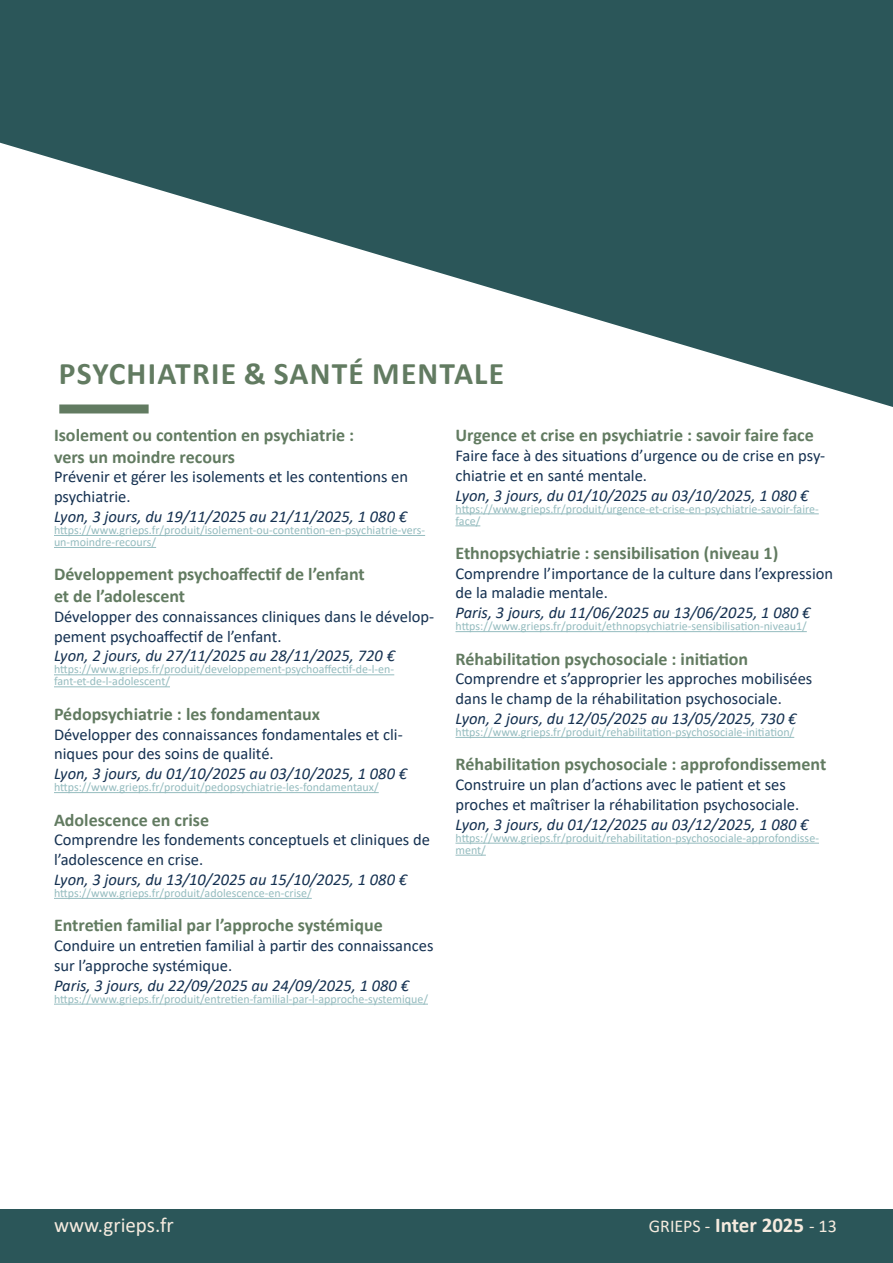
<style>
.page{position:relative;width:893px;height:1263px;background:#fff}
.page>*{position:absolute;margin:0;border:0;box-sizing:border-box;transform-origin:0 0}
.t1{font:700 31.5px "Calibri";letter-spacing:.04em;color:#627b61}
.t2{font:21px "Calibri";color:#f5ebdf}
.t3{font:700 18px/21.6px "Calibri";color:#627b61}
.t4{font:18px "Calibri";color:#f5ebdf}
.t5{font:16.5px/19.8px "Calibri";color:#153151}
.t6{font:italic 16.5px "Calibri";color:#153151}
.t7{font:12px/12px "Calibri";color:#95bcbf}
.s1{font-weight:700;font-size:21px}
</style>
<div class="page">
<svg style="left:0;top:0;width:893px;height:414px;fill:#2b5659"></svg>
<div style="left:0;top:1209px;width:893px;height:54px;background:#2b5659"></div>
<div style="left:59px;top:404px;width:90px;height:9px;background:#627b61"></div>
<hr style="left:54px;top:535px;width:371px;height:1px;background:#95bcbf">
<hr style="left:54px;top:547px;width:102px;height:1px;background:#95bcbf">
<hr style="left:54px;top:674px;width:340px;height:1px;background:#95bcbf">
<hr style="left:54px;top:686px;width:116px;height:1px;background:#95bcbf">
<hr style="left:54px;top:792px;width:325px;height:1px;background:#95bcbf">
<hr style="left:54px;top:898px;width:258px;height:1px;background:#95bcbf">
<hr style="left:54px;top:1004px;width:374px;height:1px;background:#95bcbf">
<hr style="left:455px;top:513px;width:364px;height:1px;background:#95bcbf">
<svg style="left:455px;top:525px;width:25px;height:1px"></svg>
<hr style="left:455px;top:631px;width:352px;height:1px;background:#95bcbf">
<hr style="left:455px;top:737px;width:339px;height:1px;background:#95bcbf">
<hr style="left:455px;top:843px;width:364px;height:1px;background:#95bcbf">
<hr style="left:455px;top:855px;width:31px;height:1px;background:#95bcbf">
<h1 class="t1" style="left:59px;top:352px;width:447px">PSYCHIATRIE &amp; SANTÉ MENTALE</h1>
<p class="t3" style="left:54px;top:424px;width:302px">Isolement ou contention en psychiatrie : vers un moindre recours</p>
<p class="t5" style="left:54px;top:467px;width:356px">Prévenir et gérer les isolements et les contentions en psychiatrie.</p>
<p class="t6" style="left:54px;top:508px;width:355px">Lyon, 3 jours, du 19/11/2025 au 21/11/2025, 1 080 €</p>
<p class="t7" style="left:54px;top:524px;width:373px">https://www.grieps.fr/produit/isolement-ou-contention-en-psychiatrie-vers&shy;un-moindre-recours/</p>
<p class="t3" style="left:54px;top:563px;width:312px">Développement psychoaffectif de l’enfant et de l’adolescent</p>
<p class="t5" style="left:54px;top:606px;width:382px">Développer des connaissances cliniques dans le dévelop&shy;pement psychoaffectif de l’enfant.</p>
<p class="t6" style="left:54px;top:648px;width:342px">Lyon, 2 jours, du 27/11/2025 au 28/11/2025, 720 €</p>
<p class="t7" style="left:54px;top:663px;width:342px">https://www.grieps.fr/produit/developpement-psychoaffectif-de-l-en&shy;fant-et-de-l-adolescent/</p>
<p class="t3" style="left:54px;top:703px;width:268px">Pédopsychiatrie : les fondamentaux</p>
<p class="t5" style="left:54px;top:724px;width:350px">Développer des connaissances fondamentales et cli&shy;niques pour des soins de qualité.</p>
<p class="t6" style="left:54px;top:766px;width:355px">Lyon, 3 jours, du 01/10/2025 au 03/10/2025, 1 080 €</p>
<p class="t7" style="left:54px;top:781px;width:326px">https://www.grieps.fr/produit/pedopsychiatrie-les-fondamentaux/</p>
<p class="t3" style="left:54px;top:808px;width:157px">Adolescence en crise</p>
<p class="t5" style="left:54px;top:830px;width:377px">Comprendre les fondements conceptuels et cliniques de l’adolescence en crise.</p>
<p class="t6" style="left:54px;top:871px;width:355px">Lyon, 3 jours, du 13/10/2025 au 15/10/2025, 1 080 €</p>
<p class="t7" style="left:54px;top:887px;width:259px">https://www.grieps.fr/produit/adolescence-en-crise/</p>
<p class="t3" style="left:54px;top:914px;width:330px">Entretien familial par l’approche systémique</p>
<p class="t5" style="left:54px;top:935px;width:381px">Conduire un entretien familial à partir des connaissances sur l’approche systémique.</p>
<p class="t6" style="left:54px;top:977px;width:357px">Paris, 3 jours, du 22/09/2025 au 24/09/2025, 1 080 €</p>
<p class="t7" style="left:54px;top:992px;width:375px">https://www.grieps.fr/produit/entretien-familial-par-l-approche-systemique/</p>
<p class="t3" style="left:455px;top:424px;width:360px">Urgence et crise en psychiatrie : savoir faire face</p>
<p class="t5" style="left:455px;top:445px;width:371px">Faire face à des situations d’urgence ou de crise en psy&shy;chiatrie et en santé mentale.</p>
<p class="t6" style="left:455px;top:487px;width:355px">Lyon, 3 jours, du 01/10/2025 au 03/10/2025, 1 080 €</p>
<p class="t7" style="left:455px;top:502px;width:365px">https://www.grieps.fr/produit/urgence-et-crise-en-psychiatrie-savoir-faire&shy;face/</p>
<p class="t3" style="left:455px;top:542px;width:324px">Ethnopsychiatrie : sensibilisation (niveau 1)</p>
<p class="t5" style="left:455px;top:563px;width:379px">Comprendre l’importance de la culture dans l’expression de la maladie mentale.</p>
<p class="t6" style="left:455px;top:605px;width:357px">Paris, 3 jours, du 11/06/2025 au 13/06/2025, 1 080 €</p>
<p class="t7" style="left:455px;top:620px;width:353px">https://www.grieps.fr/produit/ethnopsychiatrie-sensibilisation-niveau1/</p>
<p class="t3" style="left:455px;top:648px;width:294px">Réhabilitation psychosociale : initiation</p>
<p class="t5" style="left:455px;top:669px;width:358px">Comprendre et s’approprier les approches mobilisées dans le champ de la réhabilitation psychosociale.</p>
<p class="t6" style="left:455px;top:710px;width:342px">Lyon, 2 jours, du 12/05/2025 au 13/05/2025, 730 €</p>
<p class="t7" style="left:455px;top:726px;width:340px">https://www.grieps.fr/produit/rehabilitation-psychosociale-initiation/</p>
<p class="t3" style="left:455px;top:753px;width:372px">Réhabilitation psychosociale : approfondissement</p>
<p class="t5" style="left:455px;top:774px;width:345px">Construire un plan d’actions avec le patient et ses proches et maîtriser la réhabilitation psychosociale.</p>
<p class="t6" style="left:455px;top:816px;width:355px">Lyon, 3 jours, du 01/12/2025 au 03/12/2025, 1 080 €</p>
<p class="t7" style="left:455px;top:831px;width:365px">https://www.grieps.fr/produit/rehabilitation-psychosociale-approfondisse&shy;ment/</p>
<p class="t2" style="left:54px;top:1217px;width:121px">www.grieps.fr</p>
<p class="t4" style="left:649px;top:1217px;width:189px">GRIEPS - <span class="s1">Inter 2025</span> - 13</p>
</div>
